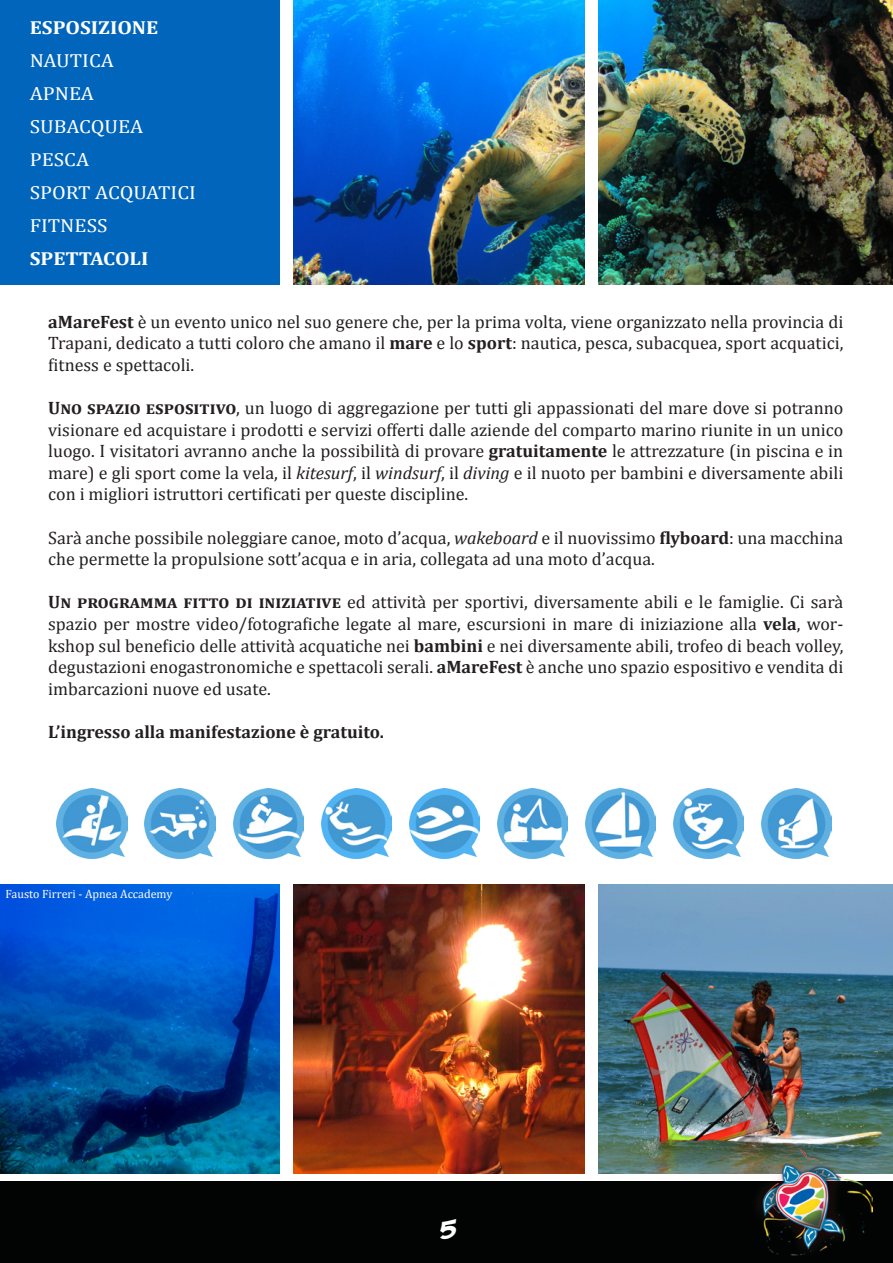
<style>
.page{position:relative;width:893px;height:1263px;background:#fff}
.page>*{position:absolute;margin:0;border:0;box-sizing:border-box;transform-origin:0 0}
.t1{font:700 19.2px "Riven Shield";color:#fff}
.t2{font:18.9px "Cambria";color:#fff;scale:1.11 1}
.t3{font:700 18.9px "Cambria";color:#fff;scale:1.11 1}
.t4{font:18px/21.6px "Cambria";color:#231f20;text-align:justify}
.t5{font:700 18px "Cambria";color:#231f20}
.t6{font:12px "Cambria";color:#fff}
.s1{font-weight:700}
.s2{font-style:italic}
</style>
<div class="page">
<div style="left:0;top:0;width:289px;height:285px;background:#0165bb"></div>
<img style="left:293px;top:0;width:600px;height:285px">
<img style="left:57px;top:788px;width:71px;height:71px">
<img style="left:145px;top:788px;width:71px;height:71px">
<img style="left:321px;top:788px;width:71px;height:71px">
<img style="left:409px;top:788px;width:71px;height:71px">
<img style="left:497px;top:788px;width:71px;height:71px">
<img style="left:673px;top:788px;width:71px;height:71px">
<img style="left:761px;top:788px;width:71px;height:71px">
<img style="left:0;top:884px;width:893px;height:290px">
<div style="left:0;top:1181px;width:893px;height:82px;background:#020403"></div>
<img style="left:750px;top:1149px;width:122px;height:107px">
<div style="left:280px;top:0;width:12px;height:1178px;background:#fff"></div>
<div style="left:585px;top:0;width:13px;height:1178px;background:#fff"></div>
<img style="left:233px;top:788px;width:71px;height:71px">
<img style="left:585px;top:788px;width:71px;height:71px">
<p class="t3" style="left:30px;top:15px;width:117px">ESPOSIZIONE</p>
<p class="t2" style="left:30px;top:50px;width:77px">NAUTICA</p>
<p class="t2" style="left:30px;top:83px;width:59px">APNEA</p>
<p class="t2" style="left:30px;top:116px;width:104px">SUBACQUEA</p>
<p class="t2" style="left:30px;top:149px;width:55px">PESCA</p>
<p class="t2" style="left:30px;top:182px;width:151px">SPORT ACQUATICI</p>
<p class="t2" style="left:30px;top:215px;width:72px">FITNESS</p>
<p class="t3" style="left:30px;top:246px;width:109px">SPETTACOLI</p>
<p class="t4" style="left:48px;top:311px;width:797px"><span class="s1">aMareFest</span> è un evento unico nel suo genere che, per la prima volta, viene organizzato nella provincia di Trapani, dedicato a tutti coloro che amano il <span class="s1">mare</span> e lo <span class="s1">sport</span>: nautica, pesca, subacquea, sport acquatici, fitness e spettacoli.</p>
<p class="t4" style="left:48px;top:397px;width:797px"><span class="s1">Uno spazio espositivo</span>, un luogo di aggregazione per tutti gli appassionati del mare dove si potranno visionare ed acquistare i prodotti e servizi offerti dalle aziende del comparto marino riunite in un unico luogo. I visitatori avranno anche la possibilità di provare <span class="s1">gratuitamente</span> le attrezzature (in piscina e in mare) e gli sport come la vela, il <span class="s2">kitesurf</span>, il <span class="s2">windsurf</span>, il <span class="s2">diving</span> e il nuoto per bambini e diversamente abili con i migliori istruttori certificati per queste discipline.</p>
<p class="t4" style="left:48px;top:527px;width:797px">Sarà anche possibile noleggiare canoe, moto d’acqua, <span class="s2">wakeboard</span> e il nuovissimo <span class="s1">flyboard</span>: una macchina che permette la propulsione sott’acqua e in aria, collegata ad una moto d’acqua.</p>
<p class="t4" style="left:48px;top:591px;width:797px"><span class="s1">Un programma fitto di iniziative</span> ed attività per sportivi, diversamente abili e le famiglie. Ci sarà spazio per mostre video/fotografiche legate al mare, escursioni in mare di iniziazione alla <span class="s1">vela</span>, wor&shy;kshop sul beneficio delle attività acquatiche nei <span class="s1">bambini</span> e nei diversamente abili, trofeo di beach volley, degustazioni enogastronomiche e spettacoli serali. <span class="s1">aMareFest</span> è anche uno spazio espositivo e vendita di imbarcazioni nuove ed usate.</p>
<p class="t5" style="left:48px;top:719px;width:337px">L’ingresso alla manifestazione è gratuito.</p>
<p class="t6" style="left:6px;top:887px;width:168px">Fausto Firreri - Apnea Accademy</p>
<p class="t1" style="left:440px;top:1215px;width:19px">5</p>
</div>
